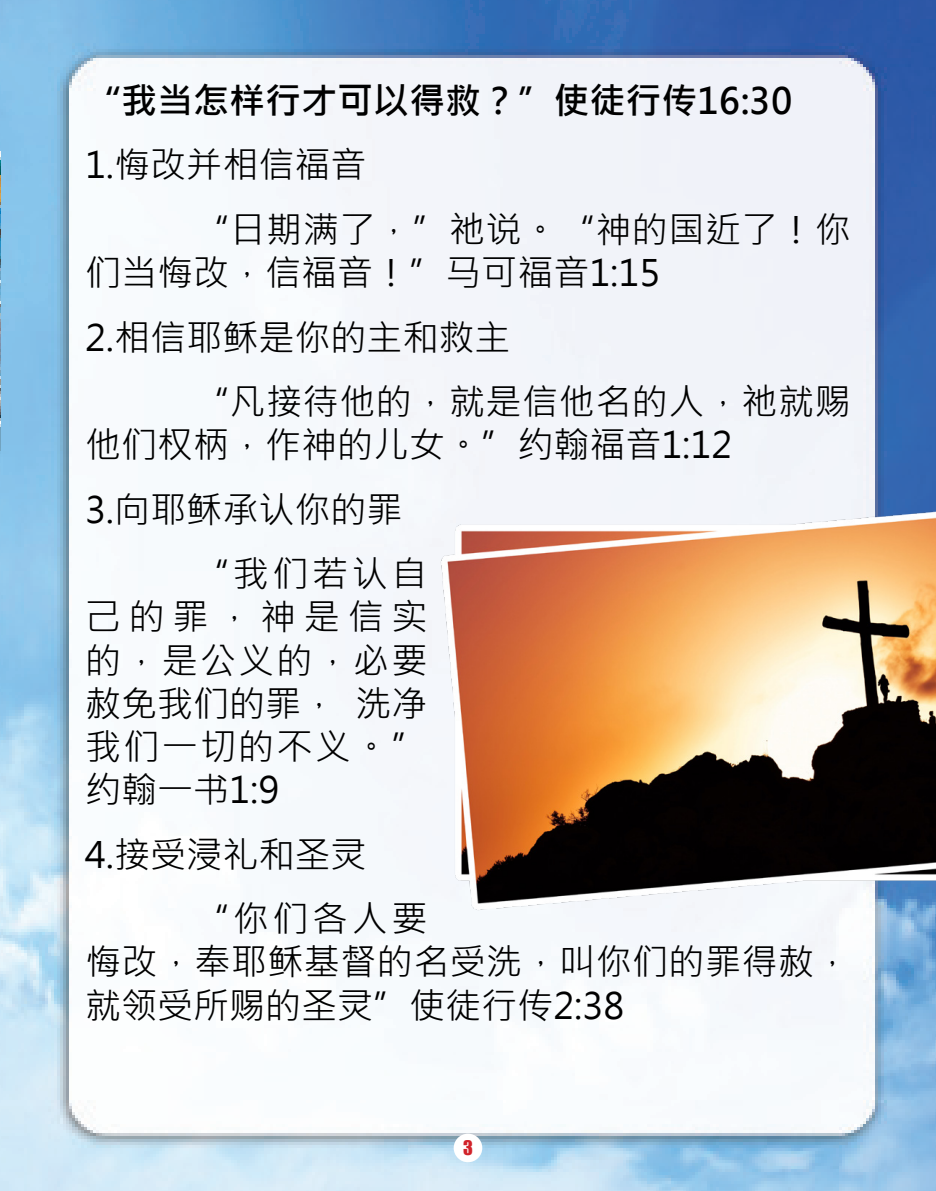
<style>
.page{position:relative;width:936px;height:1191px;background:#fff}
.page>*{position:absolute;margin:0;border:0;box-sizing:border-box;transform-origin:0 0}
.t1{font:36px/43.2px "Microsoft Jheng Hei";color:#000}
.t2{font:700 36px "Microsoft Jheng Hei";color:#000}
.t3{font:18.6px "Impact";color:#d1232a}
</style>
<div class="page">
<img style="left:0;top:0;width:935px;height:1191px">
<div style="left:453px;top:1133px;width:29px;height:29px;background:#fff;border-radius:50%"></div>
<img style="left:427px;top:502px;width:508px;height:419px">
<p class="t2" style="left:85px;top:78px;width:708px">“我当怎样行才可以得救？”使徒行传16:30</p>
<p class="t1" style="left:85px;top:143px;width:283px">1.悔改并相信福音</p>
<p class="t1" style="left:85px;top:208px;width:767px;text-indent:108px">“日期满了，”祂说。“神的国近了！你们当悔改，信福音！”马可福音1:15</p>
<p class="t1" style="left:85px;top:316px;width:427px">2.相信耶稣是你的主和救主</p>
<p class="t1" style="left:85px;top:380px;width:767px;text-indent:108px">“凡接待他的，就是信他名的人，祂就赐他们权柄，作神的儿女。”约翰福音1:12</p>
<p class="t1" style="left:85px;top:488px;width:319px">3.向耶稣承认你的罪</p>
<p class="t1" style="left:85px;top:552px;width:344px;text-align:justify;text-indent:108px">“我们若认自己的罪，神是信实的，是公义的，必要赦免我们的罪，洗净我们一切的不义。”约翰一书1:9</p>
<p class="t1" style="left:85px;top:833px;width:283px">4.接受浸礼和圣灵</p>
<p class="t1" style="left:85px;top:897px;width:767px;text-indent:108px">“你们各人要<br>悔改，奉耶稣基督的名受洗，叫你们的罪得赦，就领受所赐的圣灵”使徒行传2:38</p>
<p class="t3" style="left:463px;top:1132px;width:11px">3</p>
</div>
